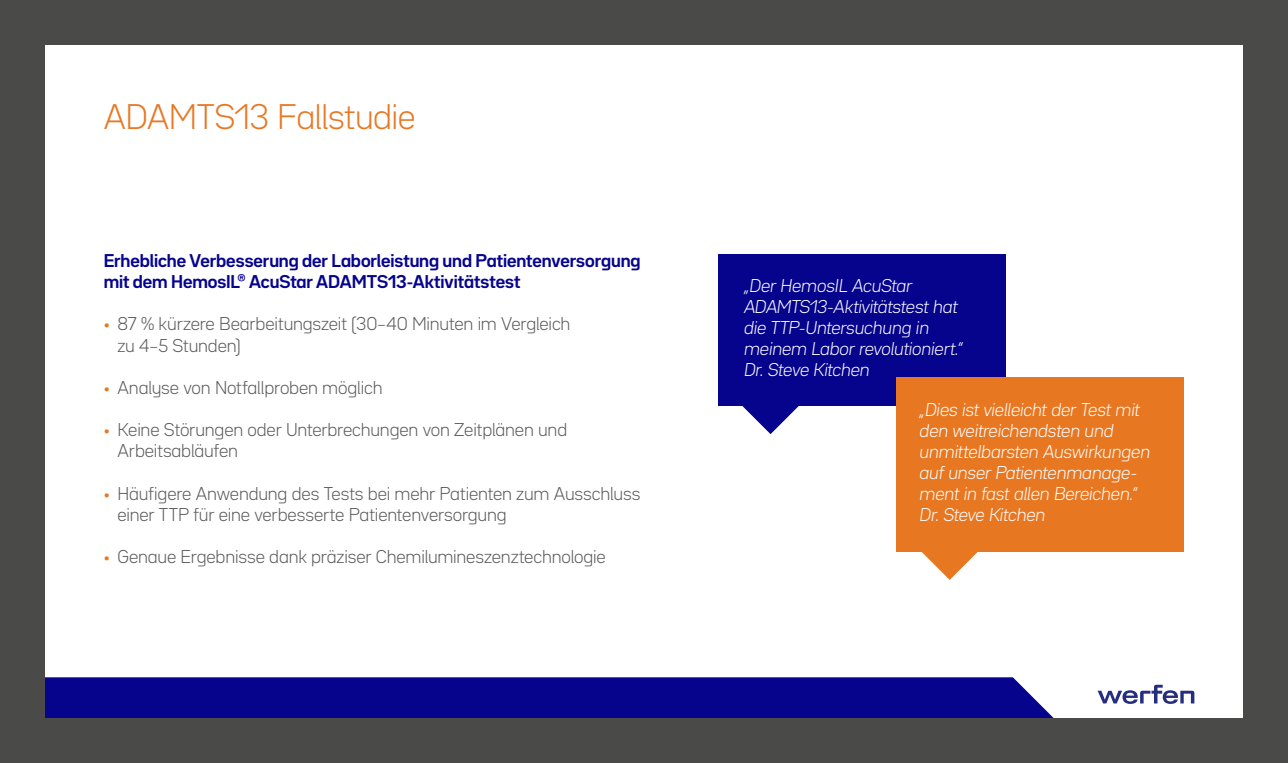
<style>
.page{position:relative;width:1288px;height:763px;background:#fff}
.page>*{position:absolute;margin:0;border:0;box-sizing:border-box;transform-origin:0 0}
.t1{font:300 31.25px "Bw Seido Raw";letter-spacing:-.015em;color:#e87722}
.t2{font:300 16.25px/21.1px "Bw Seido Raw";letter-spacing:-.01em;color:#595959}
.t3{font:italic 300 16.25px/21.1px "Bw Seido Raw";letter-spacing:-.01em;color:#fff}
.t4{font:700 16.25px/21.1px "Bw Seido Raw";letter-spacing:-.005em;color:#06038d}
.s1{font-weight:700;color:#e87722}
</style>
<div class="page">
<svg style="left:1097px;top:684px;width:97px;height:19px"></svg>
<div style="left:44px;top:677px;width:1010px;height:41px;background:#06038d"></div>
<div style="left:718px;top:254px;width:287px;height:151px;background:#06038d"></div>
<svg style="left:741px;top:405px;width:59px;height:29px"></svg>
<div style="left:896px;top:377px;width:288px;height:174px;background:#e87722"></div>
<svg style="left:920px;top:551px;width:59px;height:29px"></svg>
<div style="left:0;top:0;width:1288px;height:44px;background:#4a4a49"></div>
<div style="left:0;top:718px;width:1288px;height:44px;background:#4a4a49"></div>
<div style="left:0;top:0;width:44px;height:762px;background:#4a4a49"></div>
<div style="left:1243px;top:0;width:45px;height:762px;background:#4a4a49"></div>
<h1 class="t1" style="left:104px;top:96px;width:313px">ADAMTS13 Fallstudie</h1>
<p class="t4" style="left:104px;top:250px;width:538px">Erhebliche Verbesserung der Laborleistung und Patientenversorgung mit dem HemosIL® AcuStar ADAMTS13-Aktivitätstest</p>
<p class="t2" style="left:117px;top:313px;width:454px;text-indent:-14px"><span class="s1">•</span> 87 % kürzere Bearbeitungszeit (30–40 Minuten im Vergleich zu 4–5 Stunden)</p>
<p class="t2" style="left:104px;top:377px;width:280px"><span class="s1">•</span> Analyse von Notfallproben möglich</p>
<p class="t2" style="left:117px;top:419px;width:451px;text-indent:-14px"><span class="s1">•</span> Keine Störungen oder Unterbrechungen von Zeitplänen und<br>Arbeitsabläufen</p>
<p class="t2" style="left:117px;top:482px;width:524px;text-indent:-14px"><span class="s1">•</span> Häufigere Anwendung des Tests bei mehr Patienten zum Ausschluss einer TTP für eine verbesserte Patientenversorgung</p>
<p class="t2" style="left:104px;top:546px;width:503px"><span class="s1">•</span> Genaue Ergebnisse dank präziser Chemilumineszenztechnologie</p>
<p class="t3" style="left:744px;top:274px;width:220px">„Der HemosIL AcuStar<br>ADAMTS13-Aktivitätstest hat die TTP-Untersuchung in meinem Labor revolutioniert.“<br>Dr. Steve Kitchen</p>
<p class="t3" style="left:919px;top:398px;width:232px">„Dies ist vielleicht der Test mit den weitreichendsten und unmittelbarsten Auswirkungen auf unser Patientenmanage&shy;ment in fast allen Bereichen.“<br>Dr. Steve Kitchen</p>
</div>
